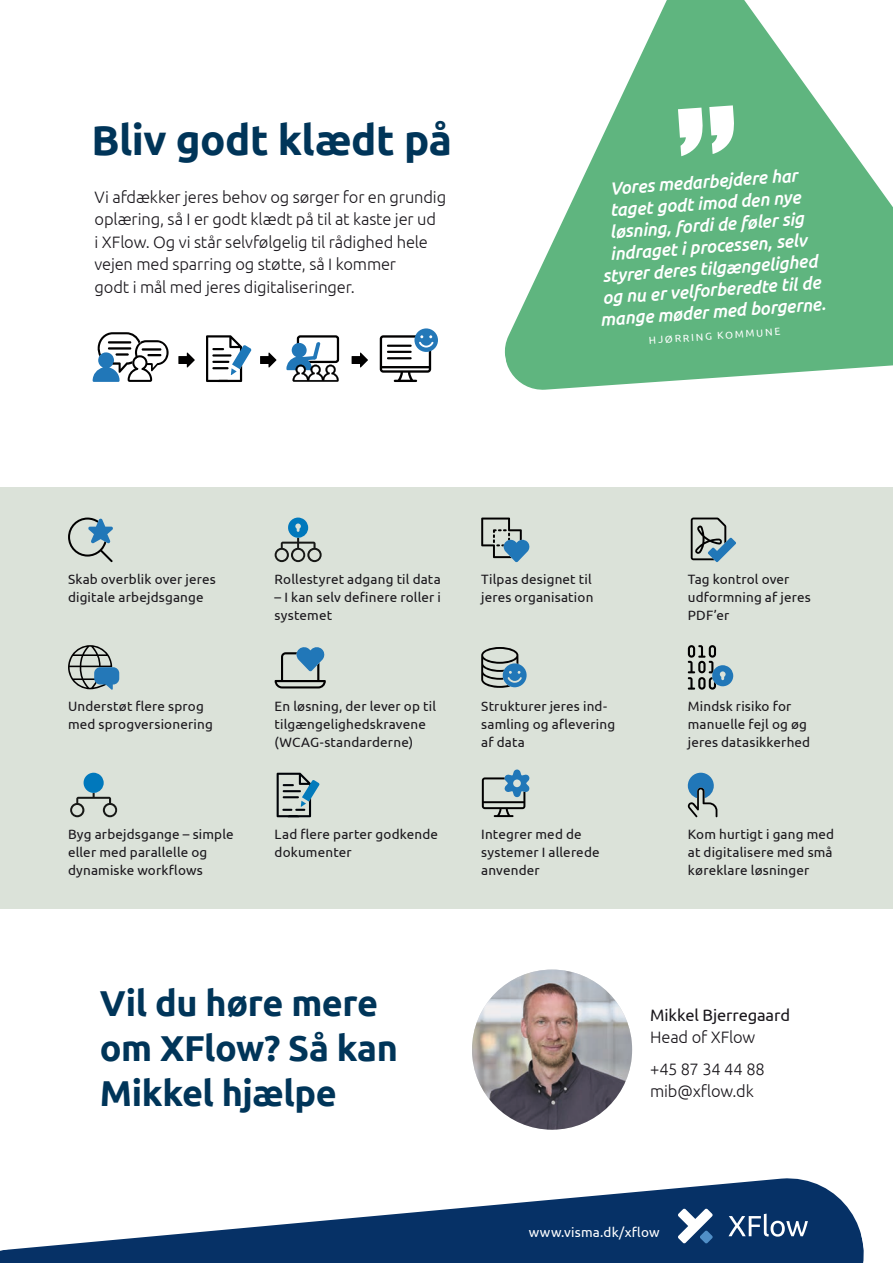
<style>
.page{position:relative;width:893px;height:1263px;background:#fff}
.page>*{position:absolute;margin:0;border:0;box-sizing:border-box;transform-origin:0 0}
.t1{font:700 42px "Ubuntu";letter-spacing:-.015em;color:#003559}
.t2{font:700 36px/45px "Ubuntu";letter-spacing:-.01em;color:#003559}
.t3{font:italic 500 17.85px/21.6px "Ubuntu";color:#fff;text-align:center}
.t4{font:300 16.5px/22.5px "Ubuntu";letter-spacing:-.01em;color:#1a171c}
.t5{font:16.5px "Ubuntu";letter-spacing:-.01em;color:#1a171c}
.t6{font:13.5px/18px "Ubuntu";letter-spacing:.01em;color:#1a171c}
.t7{font:13.5px "Ubuntu";letter-spacing:.015em;color:#fff}
.t8{font:10.2px "Ubuntu";color:#fff}
</style>
<div class="page">
<div style="left:0;top:487px;width:893px;height:422px;background:#dbe2d9"></div>
<svg style="left:0;top:1178px;width:864px;height:85px;fill:#063166"></svg>
<svg style="left:504px;top:0;width:389px;height:390px;fill:#5fb57f"></svg>
<svg style="left:728px;top:1213px;width:80px;height:23px"></svg>
<svg style="left:678px;top:1209px;width:35px;height:34px"></svg>
<svg style="left:68px;top:517px;width:45px;height:45px"></svg>
<svg style="left:275px;top:517px;width:47px;height:45px"></svg>
<svg style="left:481px;top:517px;width:48px;height:45px"></svg>
<svg style="left:691px;top:517px;width:45px;height:45px"></svg>
<svg style="left:68px;top:645px;width:51px;height:45px"></svg>
<svg style="left:275px;top:647px;width:51px;height:41px"></svg>
<svg style="left:481px;top:647px;width:46px;height:41px"></svg>
<svg style="left:688px;top:645px;width:45px;height:45px"></svg>
<svg style="left:70px;top:773px;width:47px;height:44px"></svg>
<svg style="left:277px;top:773px;width:43px;height:44px"></svg>
<svg style="left:482px;top:769px;width:47px;height:48px"></svg>
<svg style="left:688px;top:773px;width:29px;height:44px"></svg>
<svg style="left:678px;top:105px;width:56px;height:51px"></svg>
<img style="left:472px;top:969px;width:160px;height:161px;border-radius:80px">
<svg style="left:178px;top:352px;width:17px;height:16px"></svg>
<svg style="left:352px;top:352px;width:16px;height:16px"></svg>
<svg style="left:260px;top:352px;width:16px;height:16px"></svg>
<svg style="left:93px;top:332px;width:76px;height:50px"></svg>
<svg style="left:206px;top:335px;width:46px;height:47px"></svg>
<div style="left:414px;top:328px;width:24px;height:24px;background:#2478b8;border-radius:50%"></div>
<svg style="left:380px;top:335px;width:54px;height:47px"></svg>
<div style="left:297px;top:335px;width:42px;height:28px;border:2px solid #010000;border-radius:2px"></div>
<svg style="left:286px;top:342px;width:53px;height:40px"></svg>
<p class="t1" style="left:91px;top:114px;width:362px">Bliv godt klædt på</p>
<p class="t4" style="left:95px;top:185px;width:353px">Vi afdækker jeres behov og sørger for en grundig oplæring, så I er godt klædt på til at kaste jer ud<br>i XFlow. Og vi står selvfølgelig til rådighed hele vejen med sparring og støtte, så I kommer<br>godt i mål med jeres digitaliseringer.</p>
<p class="t3" style="left:590px;top:178px;width:228px;rotate:-4deg">Vores medarbejdere har taget godt imod den nye løsning, fordi de føler sig indraget i processen, selv styrer deres tilgængelighed og nu er velforberedte til de mange møder med borgerne.</p>
<p class="t8" style="left:649px;top:334px;width:133px;rotate:-4deg">HJØRRING KOMMUNE</p>
<p class="t6" style="left:68px;top:569px;width:149px">Skab overblik over jeres digitale arbejdsgange</p>
<p class="t6" style="left:68px;top:697px;width:146px">Understøt flere sprog med sprogversionering</p>
<p class="t6" style="left:68px;top:824px;width:167px">Byg arbejdsgange – simple eller med parallelle og dynamiske workflows</p>
<p class="t6" style="left:275px;top:569px;width:168px">Rollestyret adgang til data</p>
<p class="t6" style="left:275px;top:587px;width:168px">– I kan selv definere roller i systemet</p>
<p class="t6" style="left:275px;top:697px;width:163px">En løsning, der lever op til tilgængelighedskravene (WCAG-standarderne)</p>
<p class="t6" style="left:275px;top:824px;width:165px">Lad flere parter godkende dokumenter</p>
<p class="t6" style="left:481px;top:569px;width:114px">Tilpas designet til jeres organisation</p>
<p class="t6" style="left:481px;top:697px;width:135px">Strukturer jeres ind&shy;samling og aflevering af data</p>
<p class="t6" style="left:481px;top:824px;width:120px">Integrer med de systemer I allerede anvender</p>
<p class="t6" style="left:688px;top:569px;width:124px">Tag kontrol over udformning af jeres<br>PDF’er</p>
<p class="t6" style="left:688px;top:697px;width:124px">Mindsk risiko for manuelle fejl og øg jeres datasikkerhed</p>
<p class="t6" style="left:688px;top:824px;width:148px;text-align:justify">Kom hurtigt i gang med at digitalisere med små køreklare løsninger</p>
<p class="t2" style="left:100px;top:980px;width:299px">Vil du høre mere om XFlow? Så kan<br>Mikkel hjælpe</p>
<p class="t5" style="left:650px;top:1005px;width:141px">Mikkel Bjerregaard</p>
<p class="t4" style="left:650px;top:1025px;width:107px">Head of XFlow</p>
<p class="t4" style="left:650px;top:1057px;width:116px">+45 87 34 44 88</p>
<p class="t4" style="left:650px;top:1079px;width:105px">mib@xflow.dk</p>
<p class="t7" style="left:529px;top:1224px;width:132px">www.visma.dk/xflow</p>
</div>
